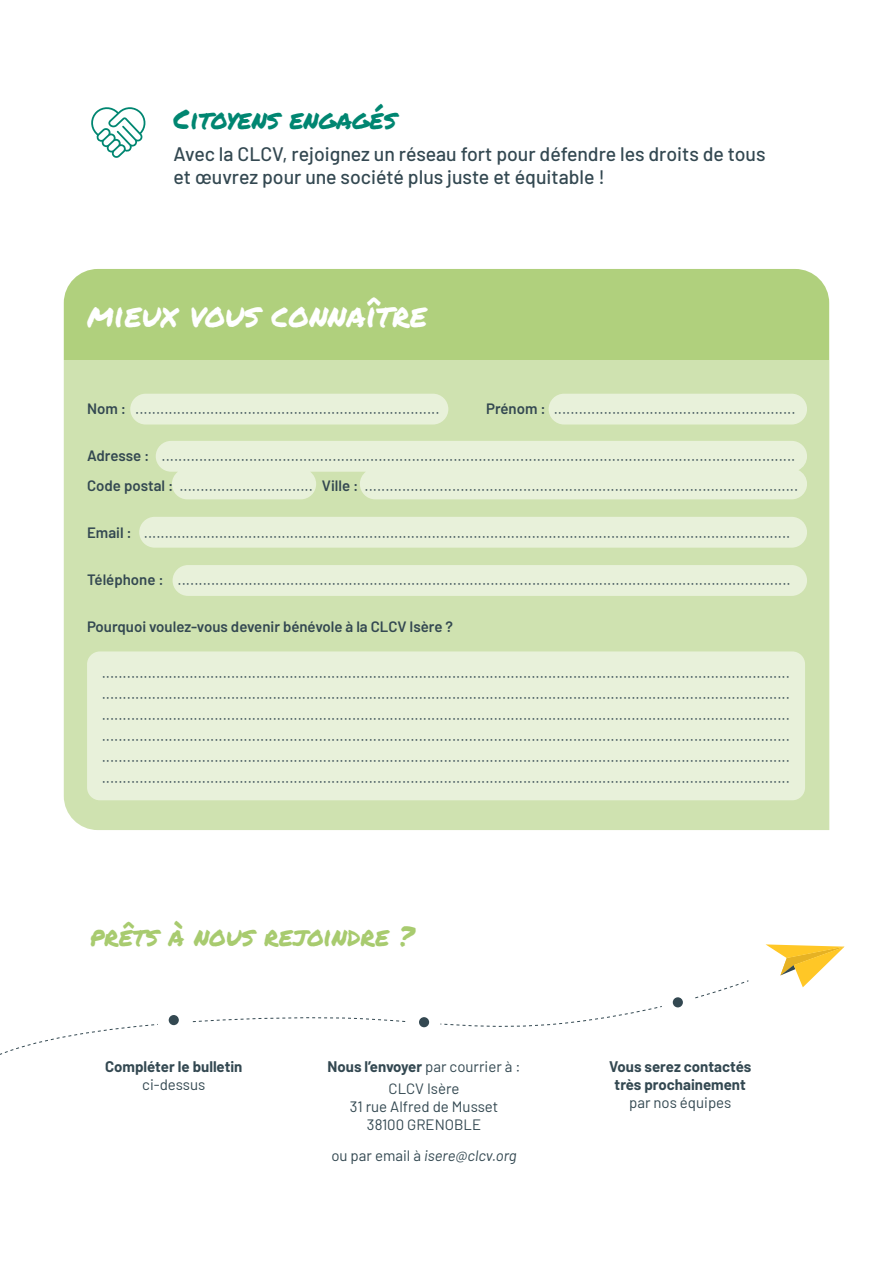
<style>
.page{position:relative;width:893px;height:1263px;background:#fff}
.page>*{position:absolute;margin:0;border:0;box-sizing:border-box;transform-origin:0 0}
.t1{font:33px "Permanent Marker";color:#fff}
.t2{font:27px "Permanent Marker";color:#a8cb6f}
.t3{font:27px "Permanent Marker";color:#008671}
.t4{font:500 19.5px/23.4px "Barlow";color:#334851}
.t5{font:15px/21px "Barlow";color:#334851;text-align:center}
.t6{font:700 15px/18px "Barlow";color:#334851;text-align:center}
.t7{font:600 15px "Barlow";color:#334851}
.t8{font:italic 15px "Barlow";color:#334851}
.s1{font-weight:600}
.s2{font-weight:700}
.s3{font-style:normal}
</style>
<div class="page">
<svg style="left:766px;top:944px;width:78px;height:43px"></svg>
<svg style="left:0;top:980px;width:749px;height:75px"></svg>
<div style="left:157px;top:1005px;width:33px;height:32px;background:#fff;border-radius:50%"></div>
<div style="left:169px;top:1015px;width:10px;height:10px;background:#334851;border-radius:50%"></div>
<div style="left:408px;top:1007px;width:32px;height:33px;background:#fff;border-radius:50%"></div>
<div style="left:419px;top:1017px;width:10px;height:10px;background:#334851;border-radius:50%"></div>
<div style="left:661px;top:987px;width:33px;height:33px;background:#fff;border-radius:50%"></div>
<div style="left:673px;top:997px;width:10px;height:10px;background:#334851;border-radius:50%"></div>
<svg style="left:91px;top:107px;width:55px;height:51px"></svg>
<div style="left:64px;top:269px;width:765px;height:91px;background:#b0d07d"></div>
<div style="left:64px;top:360px;width:765px;height:480px;background:#cfe2b0"></div>
<div style="left:130px;top:394px;width:318px;height:30px;background:#e8f1da;border-radius:15px"></div>
<div style="left:87px;top:651px;width:718px;height:149px;background:#e8f1da;border-radius:13px"></div>
<div style="left:139px;top:517px;width:668px;height:31px;background:#e8f1da;border-radius:15px"></div>
<div style="left:173px;top:565px;width:634px;height:31px;background:#e8f1da;border-radius:15px"></div>
<div style="left:549px;top:394px;width:258px;height:30px;background:#e8f1da;border-radius:15px"></div>
<div style="left:156px;top:441px;width:651px;height:58px;background:#e8f1da"></div>
<h2 class="t3" style="left:174px;top:104px;width:224px">CITOYENS ENGAGÉS</h2>
<h3 class="t4" style="left:174px;top:144px;width:593px">Avec la CLCV, rejoignez un réseau fort pour défendre les droits de tous et œuvrez pour une société plus juste et équitable !</h3>
<h1 class="t1" style="left:87px;top:296px;width:342px">MIEUX VOUS CONNAÎTRE</h1>
<p class="t5" style="left:87px;top:397px;width:354px"><span class="s1">Nom :</span> .........................................................................</p>
<p class="t5" style="left:486px;top:397px;width:311px"><span class="s1">Prénom :</span> ..........................................................</p>
<p class="t5" style="left:87px;top:440px;width:713px;line-height:30px;text-align:left"><span class="s1">Adresse :</span> ........................................................................................................................................................<br><span class="s1">Code postal :</span> ................................ <span class="s1">Ville :</span> ........................................................................................................</p>
<p class="t5" style="left:87px;top:521px;width:705px"><span class="s1">Email :</span> ...........................................................................................................................................................</p>
<p class="t5" style="left:87px;top:568px;width:705px"><span class="s1">Téléphone :</span> ...................................................................................................................................................</p>
<p class="t7" style="left:87px;top:621px;width:367px">Pourquoi voulez-vous devenir bénévole à la CLCV Isère ?</p>
<p class="t5" style="left:102px;top:661px;width:690px;text-align:justify">..................................................................................................................................................................... ..................................................................................................................................................................... ..................................................................................................................................................................... ..................................................................................................................................................................... ..................................................................................................................................................................... .....................................................................................................................................................................</p>
<h2 class="t2" style="left:90px;top:921px;width:325px">PRÊTS À NOUS REJOINDRE ?</h2>
<p class="t6" style="left:105px;top:1059px;width:139px">Compléter le bulletin</p>
<p class="t5" style="left:142px;top:1075px;width:65px">ci-dessus</p>
<p class="t5" style="left:328px;top:1056px;width:194px;line-height:22.2px"><span class="s2">Nous l’envoyer</span> par courrier à :<br>CLCV Isère</p>
<p class="t5" style="left:350px;top:1099px;width:150px;line-height:18px">31 rue Alfred de Musset<br>38100 GRENOBLE</p>
<p class="t8" style="left:331px;top:1150px;width:187px"><span class="s3">ou par email à</span> isere@clcv.org</p>
<p class="t6" style="left:609px;top:1059px;width:144px">Vous serez contactés très prochainement</p>
<p class="t5" style="left:629px;top:1093px;width:104px">par nos équipes</p>
</div>
